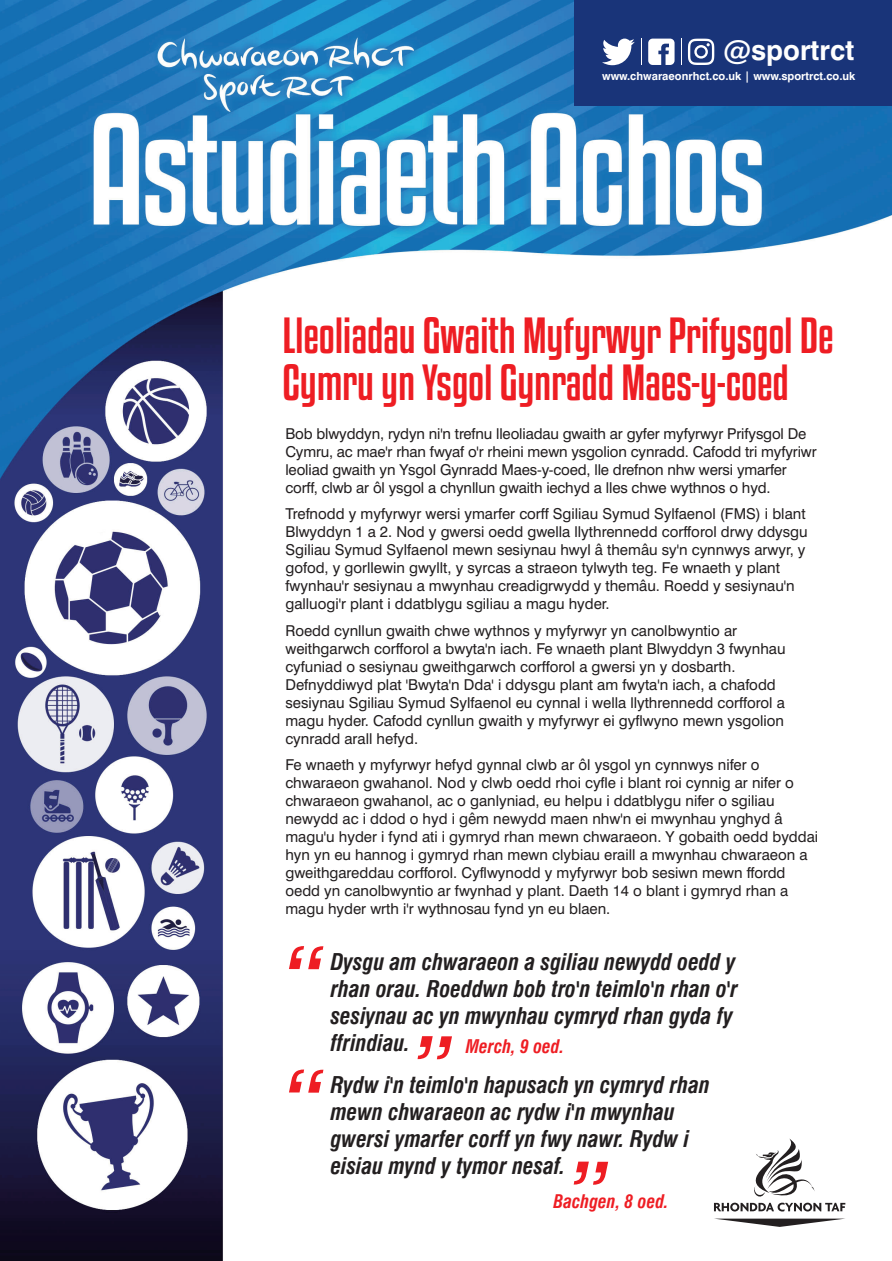
<style>
.page{position:relative;width:892px;height:1261px;background:#fff}
.page>*{position:absolute;margin:0;border:0;box-sizing:border-box;transform-origin:0 0}
.t1{font:italic 700 condensed 82.95px "Swiss 721 BT";color:#ee1d23}
.t2{font:45px/46.5px "Kenyan Coffee Rg";letter-spacing:-.005em;color:#ee1d23}
.t3{font:700 27.6px "Swiss 721 BT";color:#fff}
.t4{font:italic 700 condensed 22.5px/27px "Swiss 721 BT";color:#231f20}
.t5{font:italic 700 condensed 18.3px "Swiss 721 BT";color:#ee1d23}
.t6{font:15px/18px "Swiss 721 BT";color:#231f20}
.t7{font:700 11.25px "Swiss 721 BT";color:#fff}
</style>
<div class="page">
<img style="left:0;top:0;width:892px;height:1261px">
<div style="left:574px;top:0;width:318px;height:105px;background:#193479"></div>
<svg style="left:602px;top:39px;width:33px;height:26px"></svg>
<svg style="left:648px;top:39px;width:26px;height:26px"></svg>
<svg style="left:688px;top:39px;width:26px;height:26px"></svg>
<svg style="left:681px;top:39px;width:1px;height:26px"></svg>
<svg style="left:641px;top:39px;width:1px;height:26px"></svg>
<svg style="left:714px;top:1219px;width:131px;height:8px"></svg>
<svg style="left:714px;top:1138px;width:131px;height:73px"></svg>
<h3 class="t3" style="left:723px;top:33px;width:132px">@sportrct</h3>
<p class="t7" style="left:602px;top:69px;width:255px">www.chwaraeonrhct.co.uk | www.sportrct.co.uk</p>
<h2 class="t2" style="left:282px;top:316px;width:553px">Lleoliadau Gwaith Myfyrwyr Prifysgol De<br>Cymru yn Ysgol Gynradd Maes-y-coed</h2>
<p class="t6" style="left:285px;top:426px;width:533px">Bob blwyddyn, rydyn ni'n trefnu lleoliadau gwaith ar gyfer myfyrwyr Prifysgol De Cymru, ac mae'r rhan fwyaf o'r rheini mewn ysgolion cynradd. Cafodd tri myfyriwr leoliad gwaith yn Ysgol Gynradd Maes-y-coed, lle drefnon nhw wersi ymarfer corff, clwb ar ôl ysgol a chynllun gwaith iechyd a lles chwe wythnos o hyd.</p>
<p class="t6" style="left:285px;top:507px;width:524px">Trefnodd y myfyrwyr wersi ymarfer corff Sgiliau Symud Sylfaenol (FMS) i blant Blwyddyn 1 a 2. Nod y gwersi oedd gwella llythrennedd corfforol drwy ddysgu Sgiliau Symud Sylfaenol mewn sesiynau hwyl â themâu sy'n cynnwys arwyr, y gofod, y gorllewin gwyllt, y syrcas a straeon tylwyth teg. Fe wnaeth y plant fwynhau'r sesiynau a mwynhau creadigrwydd y themâu. Roedd y sesiynau'n galluogi'r plant i ddatblygu sgiliau a magu hyder.</p>
<p class="t6" style="left:285px;top:623px;width:502px">Roedd cynllun gwaith chwe wythnos y myfyrwyr yn canolbwyntio ar weithgarwch corfforol a bwyta'n iach. Fe wnaeth plant Blwyddyn 3 fwynhau cyfuniad o sesiynau gweithgarwch corfforol a gwersi yn y dosbarth.<br>Defnyddiwyd plat 'Bwyta'n Dda' i ddysgu plant am fwyta'n iach, a chafodd sesiynau Sgiliau Symud Sylfaenol eu cynnal i wella llythrennedd corfforol a magu hyder. Cafodd cynllun gwaith y myfyrwyr ei gyflwyno mewn ysgolion cynradd arall hefyd.</p>
<p class="t6" style="left:285px;top:758px;width:534px">Fe wnaeth y myfyrwyr hefyd gynnal clwb ar ôl ysgol yn cynnwys nifer o chwaraeon gwahanol. Nod y clwb oedd rhoi cyfle i blant roi cynnig ar nifer o chwaraeon gwahanol, ac o ganlyniad, eu helpu i ddatblygu nifer o sgiliau newydd ac i ddod o hyd i gêm newydd maen nhw'n ei mwynhau ynghyd â magu'u hyder i fynd ati i gymryd rhan mewn chwaraeon. Y gobaith oedd byddai hyn yn eu hannog i gymryd rhan mewn clybiau eraill a mwynhau chwaraeon a gweithgareddau corfforol. Cyflwynodd y myfyrwyr bob sesiwn mewn ffordd oedd yn canolbwyntio ar fwynhad y plant. Daeth 14 o blant i gymryd rhan a magu hyder wrth i'r wythnosau fynd yn eu blaen.</p>
<h3 class="t4" style="left:331px;top:950px;width:409px">Dysgu am chwaraeon a sgiliau newydd oedd y rhan orau. Roeddwn bob tro'n teimlo'n rhan o'r sesiynau ac yn mwynhau cymryd rhan gyda fy ffrindiau.</h3>
<h1 class="t1" style="left:282px;top:948px;width:41px">“</h1>
<h1 class="t1" style="left:458px;top:1058px;width:41px;rotate:-180deg">“</h1>
<h3 class="t4" style="left:331px;top:1073px;width:381px">Rydw i'n teimlo'n hapusach yn cymryd rhan mewn chwaraeon ac rydw i'n mwynhau gwersi ymarfer corff yn fwy nawr. Rydw i eisiau mynd y tymor nesaf.</h3>
<p class="t5" style="left:466px;top:1039px;width:100px">Merch, 9 oed.</p>
<h1 class="t1" style="left:282px;top:1071px;width:41px">“</h1>
<h1 class="t1" style="left:615px;top:1183px;width:41px;rotate:-180deg">“</h1>
<p class="t5" style="left:553px;top:1194px;width:117px">Bachgen, 8 oed.</p>
</div>
